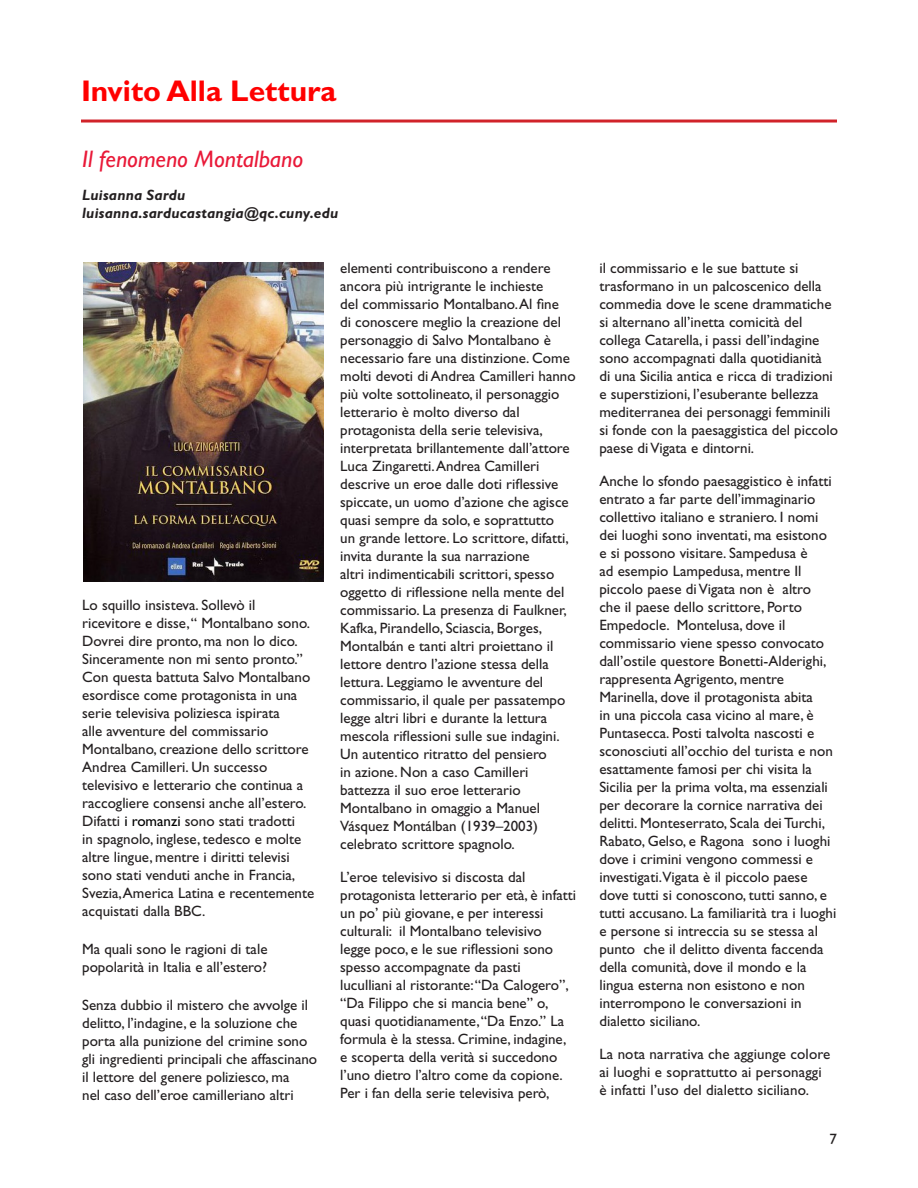
<style>
.page{position:relative;width:918px;height:1188px;background:#fff}
.page>*{position:absolute;margin:0;border:0;box-sizing:border-box;transform-origin:0 0}
.t1{font:700 30px "Gill Sans Std";color:#f00}
.t2{font:italic 24px "Gill Sans Std";color:#e91938}
.t3{font:15px/18px "Gill Sans Std";color:#231f20}
.t4{font:italic 700 15px/18px "Gill Sans Std";letter-spacing:.015em;color:#231f20}
.s1{color:#000}
</style>
<div class="page">
<hr style="left:81px;top:120px;width:756px;height:3px;background:#d1232a">
<img style="left:83px;top:263px;width:240px;height:319px">
<p class="t1" style="left:81px;top:74px;width:257px">Invito Alla Lettura</p>
<p class="t2" style="left:82px;top:145px;width:222px">Il fenomeno Montalbano</p>
<p class="t4" style="left:82px;top:186px;width:258px">Luisanna Sardu luisanna.sarducastangia@qc.cuny.edu</p>
<p class="t3" style="left:82px;top:596px;width:234px">Lo squillo insisteva. Sollevò il ricevitore e disse, “ Montalbano sono.<br>Dovrei dire pronto, ma non lo dico.<br>Sinceramente non mi sento pronto.” Con questa battuta Salvo Montalbano esordisce come protagonista in una serie televisiva poliziesca ispirata<br>alle avventure del commissario Montalbano, creazione dello scrittore Andrea Camilleri. Un successo televisivo e letterario che continua a raccogliere consensi anche all’estero.<br>Difatti <span class="s1">i romanzi</span> sono stati tradotti<br>in spagnolo, inglese, tedesco e molte altre lingue, mentre i diritti televisi sono stati venduti anche in Francia, Svezia, America Latina e recentemente acquistati dalla BBC.</p>
<p class="t3" style="left:82px;top:940px;width:187px">Ma quali sono le ragioni di tale popolarità in Italia e all’estero?</p>
<p class="t3" style="left:82px;top:996px;width:237px">Senza dubbio il mistero che avvolge il delitto, l’indagine, e la soluzione che porta alla punizione del crimine sono gli ingredienti principali che affascinano il lettore del genere poliziesco, ma<br>nel caso dell’eroe camilleriano altri</p>
<p class="t3" style="left:340px;top:259px;width:237px">elementi contribuiscono a rendere ancora più intrigrante le inchieste<br>del commissario Montalbano. Al fine<br>di conoscere meglio la creazione del personaggio di Salvo Montalbano è necessario fare una distinzione. Come molti devoti di Andrea Camilleri hanno più volte sottolineato, il personaggio letterario è molto diverso dal protagonista della serie televisiva, interpretata brillantemente dall’attore Luca Zingaretti. Andrea Camilleri descrive un eroe dalle doti riflessive spiccate, un uomo d’azione che agisce quasi sempre da solo, e soprattutto<br>un grande lettore. Lo scrittore, difatti, invita durante la sua narrazione<br>altri indimenticabili scrittori, spesso oggetto di riflessione nella mente del commissario. La presenza di Faulkner, Kafka, Pirandello, Sciascia, Borges, Montalbán e tanti altri proiettano il lettore dentro l’azione stessa della lettura. Leggiamo le avventure del commissario, il quale per passatempo legge altri libri e durante la lettura mescola riflessioni sulle sue indagini.<br>Un autentico ritratto del pensiero<br>in azione. Non a caso Camilleri battezza il suo eroe letterario Montalbano in omaggio a Manuel Vásquez Montálban (1939–2003) celebrato scrittore spagnolo.</p>
<p class="t3" style="left:340px;top:868px;width:237px">L’eroe televisivo si discosta dal protagonista letterario per età, è infatti un po’ più giovane, e per interessi culturali: il Montalbano televisivo<br>legge poco, e le sue riflessioni sono spesso accompagnate da pasti luculliani al ristorante: “Da Calogero”, “Da Filippo che si mancia bene” o, quasi quotidianamente, “Da Enzo.” La formula è la stessa. Crimine, indagine, e scoperta della verità si succedono l’uno dietro l’altro come da copione.<br>Per i fan della serie televisiva però,</p>
<p class="t3" style="left:599px;top:259px;width:240px">il commissario e le sue battute si trasformano in un palcoscenico della commedia dove le scene drammatiche si alternano all’inetta comicità del collega Catarella, i passi dell’indagine sono accompagnati dalla quotidianità<br>di una Sicilia antica e ricca di tradizioni e superstizioni, l’esuberante bellezza mediterranea dei personaggi femminili si fonde con la paesaggistica del piccolo paese di Vigata e dintorni.</p>
<p class="t3" style="left:599px;top:472px;width:239px">Anche lo sfondo paesaggistico è infatti entrato a far parte dell’immaginario collettivo italiano e straniero. I nomi dei luoghi sono inventati, ma esistono e si possono visitare. Sampedusa è<br>ad esempio Lampedusa, mentre Il piccolo paese di Vigata non è altro<br>che il paese dello scrittore, Porto Empedocle. Montelusa, dove il commissario viene spesso convocato dall’ostile questore Bonetti-Alderighi, rappresenta Agrigento, mentre Marinella, dove il protagonista abita<br>in una piccola casa vicino al mare, è Puntasecca. Posti talvolta nascosti e sconosciuti all’occhio del turista e non esattamente famosi per chi visita la Sicilia per la prima volta, ma essenziali per decorare la cornice narrativa dei delitti. Monteserrato, Scala dei Turchi, Rabato, Gelso, e Ragona sono i luoghi dove i crimini vengono commessi e investigati.Vigata è il piccolo paese dove tutti si conoscono, tutti sanno, e tutti accusano. La familiarità tra i luoghi e persone si intreccia su se stessa al punto che il delitto diventa faccenda della comunità, dove il mondo e la lingua esterna non esistono e non interrompono le conversazioni in dialetto siciliano.</p>
<p class="t3" style="left:599px;top:1045px;width:232px">La nota narrativa che aggiunge colore ai luoghi e soprattutto ai personaggi è infatti l’uso del dialetto siciliano.</p>
<p class="t3" style="left:830px;top:1130px;width:9px">7</p>
</div>
